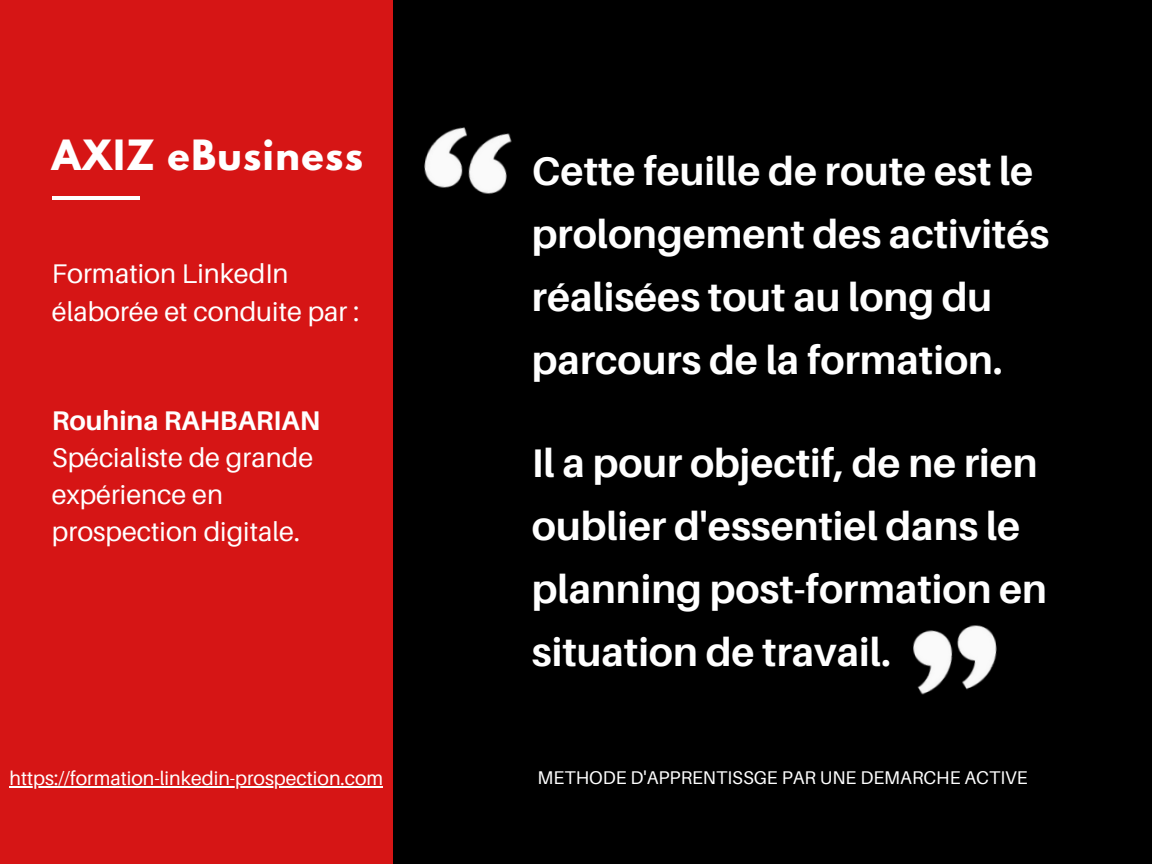
<style>
.page{position:relative;width:1152px;height:864px;background:#000}
.page>*{position:absolute;margin:0;border:0;box-sizing:border-box;transform-origin:0 0}
.t1{font:700 39.9px/63px "Aileron";color:#fff}
.t2{font:700 36.9px "League Spartan";letter-spacing:.04em;color:#fff}
.t3{font:27px/37.2px "Aileron";color:#fff}
.t4{font:700 27px "Aileron";color:#fff}
.t5{font:19.5px "Aileron";color:#fff}
.t6{font:18.45px "Aileron";color:#fff}
</style>
<div class="page">
<div style="left:0;top:0;width:393px;height:864px;background:#d61515"></div>
<hr style="left:52px;top:197px;width:87px;height:3px;background:#fff">
<img style="left:424px;top:127px;width:88px;height:68px">
<hr style="left:10px;top:786px;width:373px;height:1px;background:#fff">
<img style="left:913px;top:625px;width:84px;height:70px">
<p class="t2" style="left:52px;top:136px;width:313px">AXIZ eBusiness</p>
<p class="t3" style="left:52px;top:255px;width:309px">Formation LinkedIn élaborée et conduite par :</p>
<p class="t4" style="left:52px;top:403px;width:270px">Rouhina RAHBARIAN</p>
<p class="t3" style="left:52px;top:438px;width:263px">Spécialiste de grande expérience en prospection digitale.</p>
<p class="t5" style="left:10px;top:766px;width:375px">https://formation-linkedin-prospection.com</p>
<p class="t1" style="left:532px;top:139px;width:519px">Cette feuille de route est le prolongement des activités réalisées tout au long du parcours de la formation.</p>
<p class="t1" style="left:532px;top:431px;width:517px">Il a pour objectif, de ne rien oublier d'essentiel dans le planning post-formation en situation de travail.</p>
<p class="t6" style="left:538px;top:766px;width:491px">METHODE D'APPRENTISSGE PAR UNE DEMARCHE ACTIVE</p>
</div>
